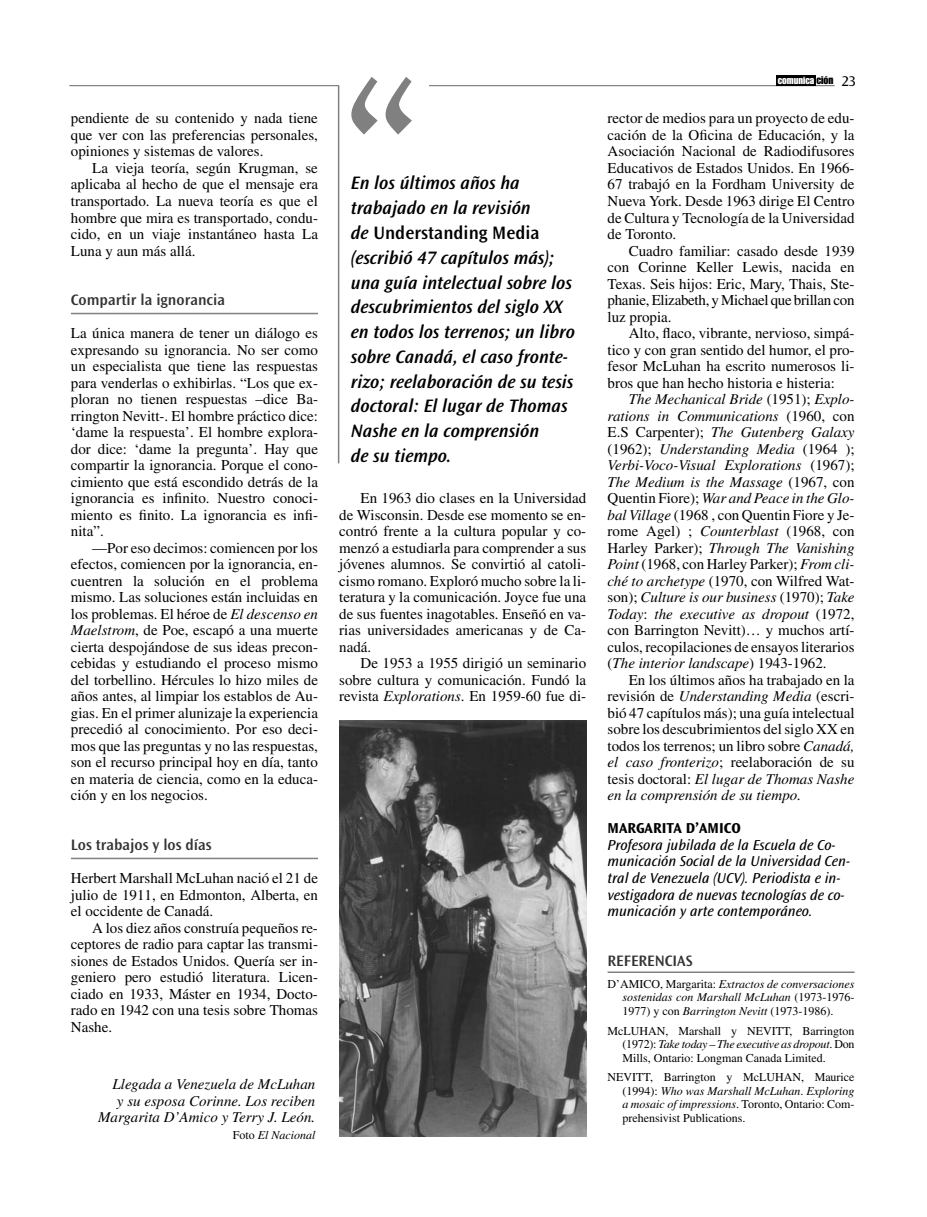
<style>
.page{position:relative;width:927px;height:1217px;background:#fff}
.page>*{position:absolute;margin:0;border:0;box-sizing:border-box;transform-origin:0 0}
.t1{font:300 232.65px "Ocean Sans Std";color:#808080}
.t2{font:italic 600 18.75px/24.8px "Ocean Sans Std";color:#000}
.t3{font:600 15.75px "Ocean Sans Std";color:#333}
.t4{font:15px/16.5px "Times";color:#000;text-align:justify}
.t5{font:italic 15px/16.5px "Times";color:#000;text-align:justify}
.t6{font:italic 15px/16.5px "Ocean Sans Std";color:#000}
.t7{font:700 15px "Ocean Sans Std";color:#000}
.t8{font:14.7px "Ocean Sans Std";color:#000}
.t9{font:12px/13.5px "Times";color:#000;text-align:justify}
.t10{font:italic 12px/13.5px "Times";color:#000;text-align:justify}
.t11{font:10.05px "Impact";color:#fff}
.s1{font-style:italic}
.s2{font-style:normal}
.s3{font-size:10.8px;color:#000}
</style>
<div class="page">
<hr style="left:69px;top:85px;width:766px;height:1px;background:#666">
<div style="left:776px;top:75px;width:40px;height:11px;background:#000"></div>
<hr style="left:71px;top:313px;width:247px;height:1px;background:#808080">
<hr style="left:71px;top:857px;width:247px;height:2px;background:#808080">
<hr style="left:608px;top:971px;width:247px;height:1px;background:#808080">
<div style="left:339px;top:84px;width:90px;height:10px;background:#fff"></div>
<hr style="left:338px;top:86px;width:1px;height:377px;background:#808080">
<img style="left:339px;top:720px;width:247px;height:416px">
<p class="t4" style="left:71px;top:111px;width:249px">pendiente de su contenido y nada tiene que ver con las preferencias personales, opiniones y sistemas de valores.</p>
<p class="t4" style="left:71px;top:161px;width:249px;text-indent:21px">La vieja teoría, según Krugman, se aplicaba al hecho de que el mensaje era transportado. La nueva teoría es que el hombre que mira es transportado, condu&shy;cido, en un viaje instantáneo hasta La Luna y aun más allá.</p>
<p class="t3" style="left:71px;top:293px;width:156px">Compartir la ignorancia</p>
<p class="t4" style="left:71px;top:326px;width:249px">La única manera de tener un diálogo es expresando su ignorancia. No ser como un especialista que tiene las respuestas para venderlas o exhibirlas. “Los que ex&shy;ploran no tienen respuestas –dice Ba&shy;rrington Nevitt-. El hombre práctico dice: ‘dame la respuesta’. El hombre explora&shy;dor dice: ‘dame la pregunta’. Hay que compartir la ignorancia. Porque el cono&shy;cimiento que está escondido detrás de la ignorancia es infinito. Nuestro conoci&shy;miento es finito. La ignorancia es infi&shy;nita”.</p>
<p class="t4" style="left:71px;top:540px;width:249px;text-indent:21px">—Por eso decimos: comiencen por los efectos, comiencen por la ignorancia, en&shy;cuentren la solución en el problema mismo. Las soluciones están incluidas en los problemas. El héroe de <span class="s1">El descenso en Maelstrom</span>, de Poe, escapó a una muerte cierta despojándose de sus ideas precon&shy;cebidas y estudiando el proceso mismo del torbellino. Hércules lo hizo miles de años antes, al limpiar los establos de Au&shy;gias. En el primer alunizaje la experiencia precedió al conocimiento. Por eso deci&shy;mos que las preguntas y no las respuestas, son el recurso principal hoy en día, tanto en materia de ciencia, como en la educa&shy;ción y en los negocios.</p>
<p class="t3" style="left:71px;top:838px;width:142px">Los trabajos y los días</p>
<p class="t4" style="left:71px;top:870px;width:249px">Herbert Marshall McLuhan nació el 21 de julio de 1911, en Edmonton, Alberta, en el occidente de Canadá.</p>
<p class="t4" style="left:71px;top:920px;width:249px;text-indent:21px">A los diez años construía pequeños re&shy;ceptores de radio para captar las transmi&shy;siones de Estados Unidos. Quería ser in&shy;geniero pero estudió literatura. Licen&shy;ciado en 1933, Máster en 1934, Docto&shy;rado en 1942 con una tesis sobre Thomas Nashe.</p>
<p class="t5" style="left:98px;top:1077px;width:219px;text-align:right">Llegada a Venezuela de McLuhan<br>y su esposa Corinne. Los reciben<br>Margarita D’Amico y Terry J. León.</p>
<p class="t10" style="left:233px;top:1128px;width:84px"><span class="s2">Foto</span> El Nacional</p>
<h1 class="t1" style="left:343px;top:79px;width:79px">“</h1>
<p class="t2" style="left:351px;top:172px;width:226px">En los últimos años ha trabajado en la revisión<br>de <span class="s2">Understanding Media </span>(escribió 47 capítulos más); una guía intelectual sobre los descubrimientos del siglo XX en todos los terrenos; un libro sobre Canadá, el caso fronte&shy;rizo; reelaboración de su tesis doctoral: El lugar de Thomas<br>Nashe en la comprensión<br>de su tiempo.</p>
<p class="t4" style="left:339px;top:491px;width:249px;text-indent:21px">En 1963 dio clases en la Universidad de Wisconsin. Desde ese momento se en&shy;contró frente a la cultura popular y co&shy;menzó a estudiarla para comprender a sus jóvenes alumnos. Se convirtió al catoli&shy;cismo romano. Exploró mucho sobre la li&shy;teratura y la comunicación. Joyce fue una de sus fuentes inagotables. Enseñó en va&shy;rias universidades americanas y de Ca&shy;nadá.</p>
<p class="t4" style="left:339px;top:656px;width:249px;text-indent:21px">De 1953 a 1955 dirigió un seminario sobre cultura y comunicación. Fundó la revista <span class="s1">Explorations</span>. En 1959-60 fue di-</p>
<p class="t11" style="left:778px;top:76px;width:57px">comunica <span class="s3">ción</span></p>
<p class="t8" style="left:842px;top:75px;width:16px">23</p>
<p class="t4" style="left:608px;top:111px;width:249px">rector de medios para un proyecto de edu&shy;cación de la Oficina de Educación, y la Asociación Nacional de Radiodifusores Educativos de Estados Unidos. En 1966- 67 trabajó en la Fordham University de Nueva York. Desde 1963 dirige El Centro de Cultura y Tecnología de la Universidad de Toronto.</p>
<p class="t4" style="left:608px;top:243px;width:249px;text-indent:21px">Cuadro familiar: casado desde 1939 con Corinne Keller Lewis, nacida en Texas. Seis hijos: Eric, Mary, Thais, Ste&shy;phanie, Elizabeth, y Michael que brillan con luz propia.</p>
<p class="t4" style="left:608px;top:326px;width:249px;text-indent:21px">Alto, flaco, vibrante, nervioso, simpá&shy;tico y con gran sentido del humor, el pro&shy;fesor McLuhan ha escrito numerosos li&shy;bros que han hecho historia e histeria:</p>
<p class="t5" style="left:607px;top:392px;width:249px;text-indent:21px">The Mechanical Bride <span class="s2">(1951);</span> Explo&shy;rations in Communications <span class="s2">(1960, con E.S Carpenter);</span> The Gutenberg Galaxy <span class="s2">(1962);</span> Understanding Media <span class="s2">(1964 ); </span>Verbi-Voco-Visual Explorations <span class="s2">(1967); </span>The Medium is the Massage <span class="s2">(1967, con Quentin Fiore);</span> War and Peace in the Glo&shy;bal Village <span class="s2">(1968 , con Quentin Fiore y Je&shy;rome Agel) ;</span> Counterblast <span class="s2">(1968, con Harley Parker);</span> Through The Vanishing Point <span class="s2">(1968, con Harley Parker);</span> From cli&shy;ché to archetype <span class="s2">(1970, con Wilfred Wat&shy;son);</span> Culture is our business <span class="s2">(1970);</span> Take Today<span class="s2">:</span> the executive as dropout <span class="s2">(1972, con Barrington Nevitt)… y muchos artí&shy;culos, recopilaciones de ensayos literarios (</span>The interior landscape<span class="s2">) 1943-1962.</span></p>
<p class="t4" style="left:607px;top:672px;width:249px;text-indent:21px">En los últimos años ha trabajado en la revisión de <span class="s1">Understanding Media</span> (escri&shy;bió 47 capítulos más); una guía intelectual sobre los descubrimientos del siglo XX en todos los terrenos; un libro sobre <span class="s1">Canadá, el caso fronterizo</span>; reelaboración de su tesis doctoral: <span class="s1">El lugar de Thomas Nashe en la comprensión de su tiempo.</span></p>
<p class="t7" style="left:607px;top:822px;width:135px">MARGARITA D’AMICO</p>
<p class="t6" style="left:607px;top:837px;width:244px">Profesora jubilada de la Escuela de Co&shy;municación Social de la Universidad Cen&shy;tral de Venezuela (UCV). Periodista e in&shy;vestigadora de nuevas tecnologías de co&shy;municación y arte contemporáneo.</p>
<p class="t3" style="left:608px;top:953px;width:86px">REFERENCIAS</p>
<p class="t10" style="left:622px;top:977px;width:234px;text-indent:-15px"><span class="s2">D’AMICO, Margarita:</span> Extractos de conversaciones sostenidas con Marshall McLuhan <span class="s2">(1973-1976- 1977) y con</span> Barrington Nevitt <span class="s2">(1973-1986).</span></p>
<p class="t9" style="left:622px;top:1024px;width:234px;text-indent:-15px">McLUHAN, Marshall y NEVITT, Barrington (1972): <span class="s1">Take today</span> – <span class="s1">The executive as dropout</span>. Don Mills, Ontario: Longman Canada Limited.</p>
<p class="t9" style="left:622px;top:1071px;width:234px;text-indent:-15px">NEVITT, Barrington y McLUHAN, Maurice (1994): <span class="s1">Who was Marshall McLuhan</span>. <span class="s1">Exploring a mosaic of impressions</span>. Toronto, Ontario: Com&shy;prehensivist Publications.</p>
</div>
